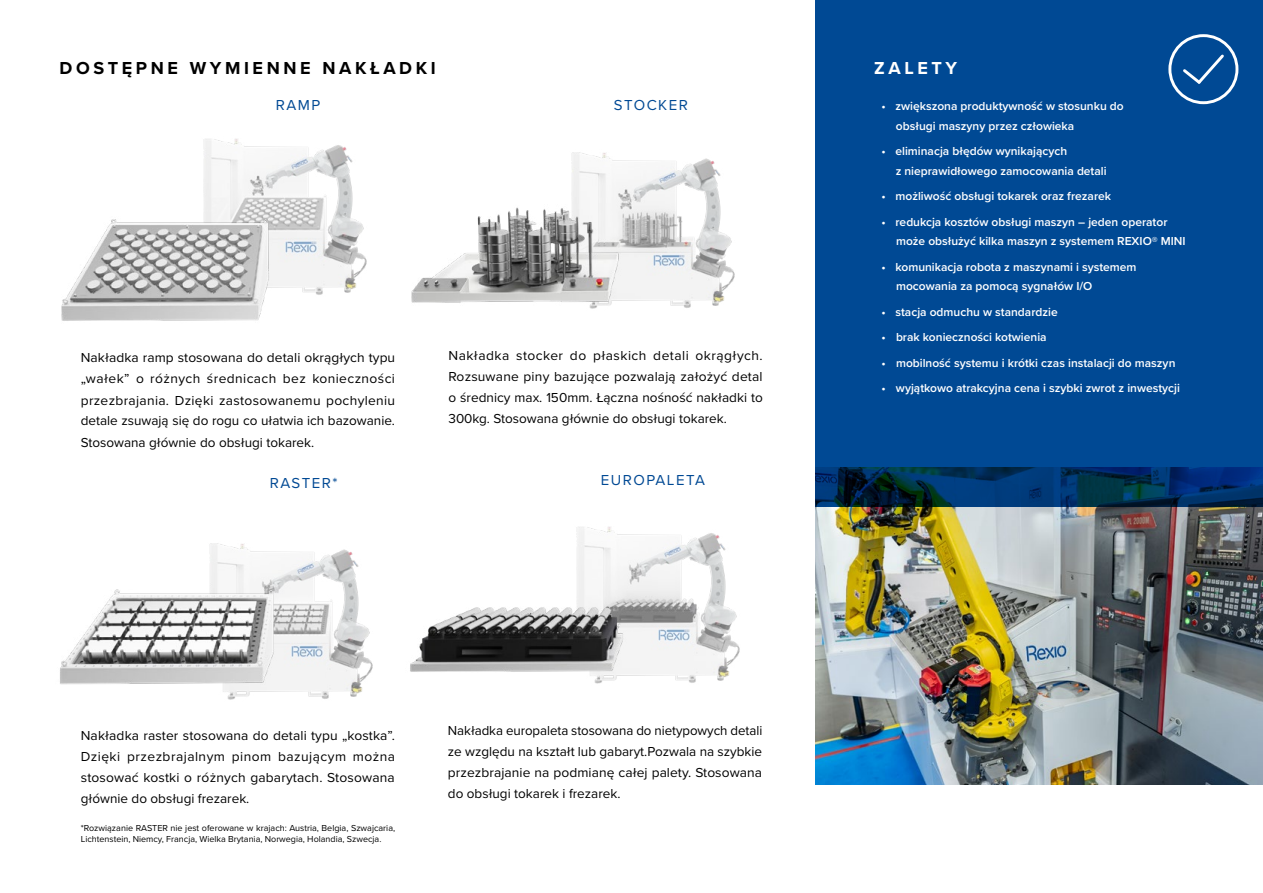
<style>
.page{position:relative;width:1263px;height:893px;background:#fff}
.page>*{position:absolute;margin:0;border:0;box-sizing:border-box;transform-origin:0 0}
.t1{font:700 18px "Proxima Nova";letter-spacing:.2em;color:#000}
.t2{font:700 18px "Proxima Nova";letter-spacing:.2em;color:#fff}
.t3{font:15px "Proxima Nova";letter-spacing:.1em;color:#004994}
.t4{font:13.5px/21px "Proxima Nova";color:#000;text-align:justify}
.t5{font:600 12px/19.5px "Proxima Nova";color:#fff}
.t6{font:9px/10.5px "Proxima Nova";color:#000}
</style>
<div class="page">
<img style="left:815px;top:506px;width:448px;height:278px">
<div style="left:815px;top:0;width:448px;height:506px;background:#004994"></div>
<div style="left:1168px;top:34px;width:70px;height:70px;border:3px solid #fff;border-radius:50%"></div>
<svg style="left:1183px;top:54px;width:41px;height:30px"></svg>
<img style="left:203px;top:139px;width:164px;height:156px">
<img style="left:61px;top:200px;width:220px;height:121px">
<img style="left:571px;top:152px;width:164px;height:156px">
<img style="left:411px;top:182px;width:220px;height:127px">
<img style="left:576px;top:527px;width:164px;height:156px">
<img style="left:410px;top:561px;width:226px;height:123px">
<img style="left:209px;top:543px;width:164px;height:156px">
<img style="left:60px;top:573px;width:227px;height:127px">
<h1 class="t1" style="left:60px;top:54px;width:378px">DOSTĘPNE WYMIENNE NAKŁADKI</h1>
<p class="t3" style="left:276px;top:94px;width:46px">RAMP</p>
<p class="t3" style="left:614px;top:94px;width:76px">STOCKER</p>
<p class="t4" style="left:81px;top:347px;width:316px">Nakładka ramp stosowana do detali okrągłych typu „wałek” o różnych średnicach bez konieczności przezbrajania. Dzięki zastosowanemu pochyleniu detale zsuwają się do rogu co ułatwia ich bazowanie.<br>Stosowana głównie do obsługi tokarek.</p>
<p class="t3" style="left:270px;top:472px;width:69px">RASTER*</p>
<p class="t4" style="left:448px;top:344px;width:316px">Nakładka stocker do płaskich detali okrągłych.<br>Rozsuwane piny bazujące pozwalają założyć detal o średnicy max. 150mm. Łączna nośność nakładki to 300kg. Stosowana głównie do obsługi tokarek.</p>
<p class="t3" style="left:601px;top:469px;width:106px">EUROPALETA</p>
<p class="t4" style="left:81px;top:724px;width:316px">Nakładka raster stosowana do detali typu „kostka”.<br>Dzięki przezbrajalnym pinom bazującym można stosować kostki o różnych gabarytach. Stosowana głównie do obsługi frezarek.</p>
<p class="t6" style="left:81px;top:822px;width:316px">*Rozwiązanie RASTER nie jest oferowane w krajach: Austria, Belgia, Szwajcaria,<br>Lichtenstein, Niemcy, Francja, Wielka Brytania, Norwegia, Holandia, Szwecja.</p>
<p class="t4" style="left:448px;top:719px;width:316px">Nakładka europaleta stosowana do nietypowych detali ze względu na kształt lub gabaryt.Pozwala na szybkie przezbrajanie na podmianę całej palety. Stosowana do obsługi tokarek i frezarek.</p>
<h1 class="t2" style="left:874px;top:54px;width:84px">ZALETY</h1>
<p class="t5" style="left:896px;top:96px;width:229px;text-indent:-14px">• zwiększona produktywność w stosunku do obsługi maszyny przez człowieka</p>
<p class="t5" style="left:896px;top:141px;width:213px;text-indent:-14px">• eliminacja błędów wynikających<br>z nieprawidłowego zamocowania detali</p>
<p class="t5" style="left:881px;top:186px;width:231px">• możliwość obsługi tokarek oraz frezarek</p>
<p class="t5" style="left:896px;top:212px;width:291px;text-indent:-15px">• redukcja kosztów obsługi maszyn – jeden operator może obsłużyć kilka maszyn z systemem REXIO® MINI</p>
<p class="t5" style="left:896px;top:257px;width:242px;text-indent:-15px">• komunikacja robota z maszynami i systemem mocowania za pomocą sygnałów I/O</p>
<p class="t5" style="left:881px;top:302px;width:178px">• stacja odmuchu w standardzie</p>
<p class="t5" style="left:881px;top:327px;width:167px">• brak konieczności kotwienia</p>
<p class="t5" style="left:881px;top:353px;width:295px">• mobilność systemu i krótki czas instalacji do maszyn</p>
<p class="t5" style="left:881px;top:378px;width:300px">• wyjątkowo atrakcyjna cena i szybki zwrot z inwestycji</p>
</div>
